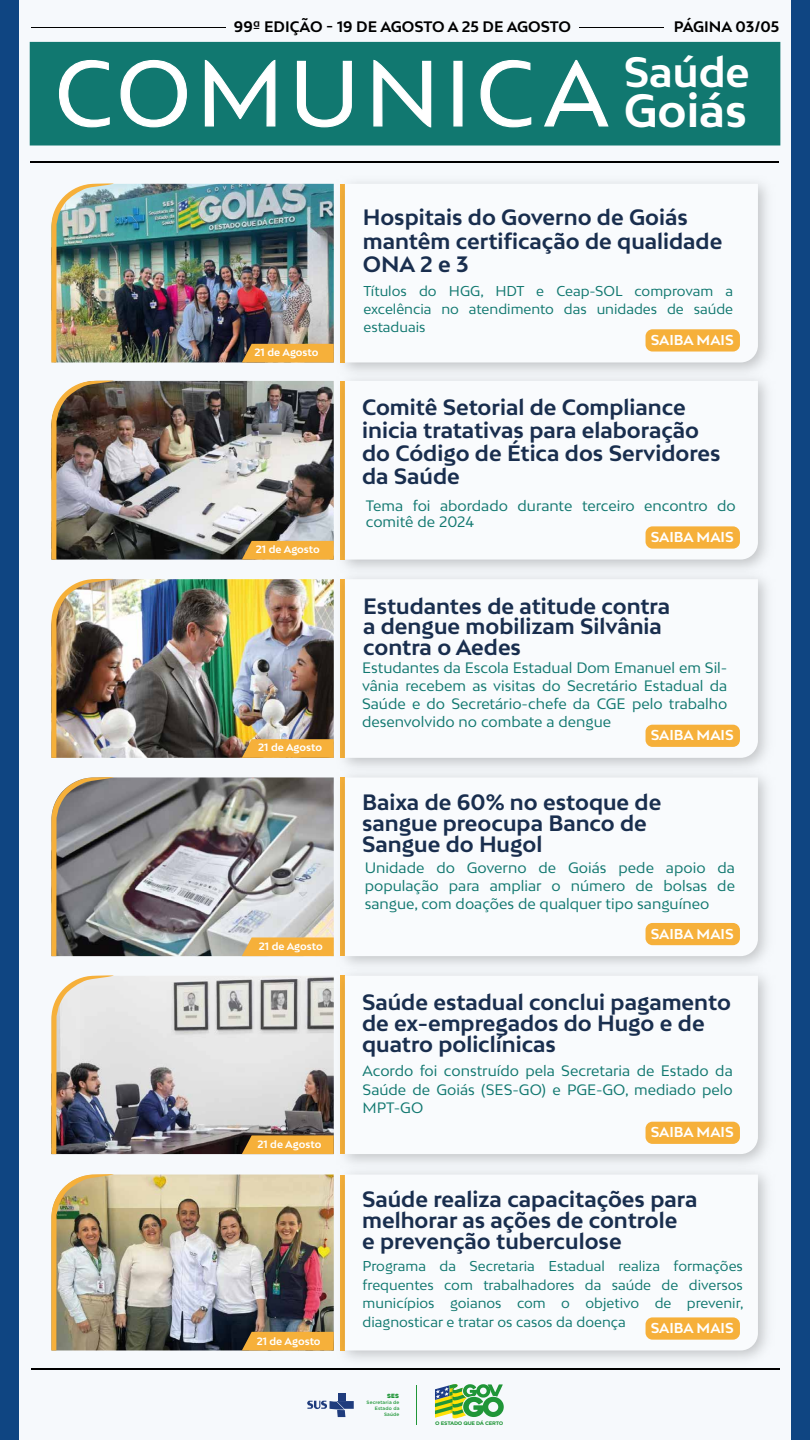
<style>
.page{position:relative;width:810px;height:1440px;background:#fff}
.page>*{position:absolute;margin:0;border:0;box-sizing:border-box;transform-origin:0 0}
.t1{font:700 44.1px "Bw Mitga";color:#fff}
.t2{font:700 40.12px "Bw Mitga";color:#fff}
.t3{font:700 21px/23.1px "Bw Mitga";color:#192e4e}
.t4{font:700 14.4px "Bw Mitga";color:#000}
.t5{font:14.25px/18.1px "Bw Mitga";color:#117870;text-align:justify}
.t6{font:700 13.58px "Bw Mitga";color:#fff}
.t7{font:13.5px/18.7px "Bw Mitga";color:#117870;text-align:justify}
.t8{font:700 10.05px "Bw Mitga";letter-spacing:-.005em;color:#fff}
.t9{font:5.78px "Heavitas";color:#209638}
.t10{font:700 5.1px "Gotham";letter-spacing:-.045em;color:#209638;scale:1.05 1}
.t11{font:500 4.72px/5.7px "Gotham";letter-spacing:.025em;color:#209638;text-align:right}
</style>
<div class="page">
<div style="left:7px;top:0;width:795px;height:1440px;background:#f6f9fc"></div>
<div style="left:0;top:0;width:19px;height:1440px;background:#0f4582"></div>
<div style="left:791px;top:0;width:19px;height:1440px;background:#0f4582"></div>
<div style="left:30px;top:42px;width:750px;height:104px;background:#117870;border:3px solid #117870"></div>
<hr style="left:31px;top:27px;width:195px;height:1px;background:#000">
<hr style="left:579px;top:27px;width:85px;height:1px;background:#000">
<hr style="left:30px;top:161px;width:749px;height:1px;background:#000">
<svg style="left:59px;top:59px;width:51px;height:69px"></svg>
<svg style="left:120px;top:59px;width:67px;height:69px"></svg>
<svg style="left:204px;top:59px;width:72px;height:68px"></svg>
<svg style="left:296px;top:60px;width:56px;height:68px"></svg>
<svg style="left:373px;top:59px;width:59px;height:69px"></svg>
<div style="left:453px;top:61px;width:10px;height:66px;background:#fff;border:1px solid #fff"></div>
<svg style="left:480px;top:59px;width:52px;height:69px"></svg>
<svg style="left:544px;top:59px;width:65px;height:68px"></svg>
<hr style="left:31px;top:1368px;width:749px;height:2px;background:#000">
<img style="left:331px;top:182px;width:436px;height:185px">
<svg style="left:345px;top:184px;width:413px;height:178px"></svg>
<img style="left:116px;top:184px;width:218px;height:178px">
<img style="left:51px;top:183px;width:65px;height:179px">
<div style="left:646px;top:329px;width:94px;height:23px;background:#f6b03a;border-radius:7px"></div>
<div style="left:242px;top:344px;width:92px;height:18px;background:#f6b03a"></div>
<img style="left:340px;top:367px;width:427px;height:199px">
<svg style="left:345px;top:381px;width:413px;height:179px"></svg>
<img style="left:116px;top:381px;width:218px;height:179px">
<img style="left:51px;top:380px;width:65px;height:180px">
<div style="left:646px;top:526px;width:94px;height:23px;background:#f6b03a;border-radius:7px"></div>
<svg style="left:242px;top:541px;width:92px;height:19px;background:#eaaa3d"></svg>
<img style="left:340px;top:566px;width:427px;height:198px">
<svg style="left:345px;top:579px;width:413px;height:179px"></svg>
<img style="left:116px;top:579px;width:218px;height:179px">
<img style="left:51px;top:578px;width:65px;height:180px">
<div style="left:646px;top:725px;width:94px;height:22px;background:#f6b03a;border-radius:7px"></div>
<svg style="left:242px;top:739px;width:92px;height:19px;background:#efad3d"></svg>
<img style="left:331px;top:764px;width:436px;height:198px">
<svg style="left:345px;top:777px;width:413px;height:179px"></svg>
<img style="left:116px;top:777px;width:218px;height:179px">
<svg style="left:51px;top:777px;width:65px;height:179px;background:#837d76"></svg>
<div style="left:646px;top:923px;width:94px;height:22px;background:#f6b03a;border-radius:7px"></div>
<svg style="left:242px;top:937px;width:92px;height:19px;background:#f2b245"></svg>
<img style="left:331px;top:962px;width:436px;height:199px">
<svg style="left:345px;top:976px;width:413px;height:178px"></svg>
<img style="left:116px;top:976px;width:218px;height:178px">
<img style="left:51px;top:975px;width:65px;height:179px">
<div style="left:646px;top:1122px;width:94px;height:22px;background:#f6b03a;border-radius:7px"></div>
<svg style="left:242px;top:1135px;width:92px;height:19px;background:#e5a437"></svg>
<img style="left:331px;top:1161px;width:436px;height:198px">
<svg style="left:345px;top:1175px;width:413px;height:175px"></svg>
<img style="left:116px;top:1175px;width:218px;height:175px">
<img style="left:51px;top:1174px;width:65px;height:176px">
<div style="left:646px;top:1317px;width:94px;height:23px;background:#f6b03a;border-radius:7px"></div>
<svg style="left:242px;top:1332px;width:92px;height:18px;background:#e9a738"></svg>
<div style="left:338px;top:1393px;width:8px;height:7px;background:#1f3c7d"></div>
<svg style="left:307px;top:1401px;width:47px;height:16px"></svg>
<hr style="left:416px;top:1385px;width:1px;height:40px;background:#209638">
<svg style="left:435px;top:1384px;width:69px;height:35px"></svg>
<p class="t4" style="left:234px;top:17px;width:339px">99ª EDIÇÃO - 19 DE AGOSTO A 25 DE AGOSTO</p>
<p class="t4" style="left:674px;top:17px;width:107px">PÁGINA 03/05</p>
<h2 class="t2" style="left:624px;top:45px;width:127px">Saúde</h2>
<h1 class="t1" style="left:624px;top:81px;width:125px">Goiás</h1>
<p class="t8" style="left:255px;top:345px;width:65px">21 de Agosto</p>
<p class="t8" style="left:256px;top:543px;width:65px">21 de Agosto</p>
<p class="t8" style="left:258px;top:741px;width:65px">21 de Agosto</p>
<p class="t8" style="left:259px;top:940px;width:65px">21 de Agosto</p>
<p class="t8" style="left:257px;top:1137px;width:65px">21 de Agosto</p>
<p class="t8" style="left:257px;top:1334px;width:65px">21 de Agosto</p>
<p class="t3" style="left:363px;top:205px;width:361px">Hospitais do Governo de Goiás mantêm certificação de qualidade<br>ONA 2 e 3</p>
<p class="t7" style="left:363px;top:282px;width:371px;line-height:18.1px">Títulos do HGG, HDT e Ceap-SOL comprovam a excelência no atendimento das unidades de saúde estaduais</p>
<p class="t6" style="left:651px;top:331px;width:85px">SAIBA MAIS</p>
<p class="t3" style="left:362px;top:395px;width:360px">Comitê Setorial de Compliance inicia tratativas para elaboração do Código de Ética dos Servidores da Saúde</p>
<p class="t5" style="left:366px;top:497px;width:371px;line-height:16.6px">Tema foi abordado durante terceiro encontro do comitê de 2024</p>
<p class="t6" style="left:651px;top:528px;width:85px">SAIBA MAIS</p>
<p class="t3" style="left:363px;top:595px;width:309px;line-height:20.4px">Estudantes de atitude contra a dengue mobilizam Silvânia contra o Aedes</p>
<p class="t5" style="left:362px;top:658px;width:367px">Estudantes da Escola Estadual Dom Emanuel em Sil&shy;vânia recebem as visitas do Secretário Estadual da Saúde e do Secretário-chefe da CGE pelo trabalho desenvolvido no combate a dengue</p>
<p class="t6" style="left:651px;top:726px;width:85px">SAIBA MAIS</p>
<p class="t3" style="left:362px;top:790px;width:301px;line-height:21.4px">Baixa de 60% no estoque de sangue preocupa Banco de<br>Sangue do Hugol</p>
<p class="t5" style="left:365px;top:859px;width:372px">Unidade do Governo de Goiás pede apoio da população para ampliar o número de bolsas de sangue, com doações de qualquer tipo sanguíneo</p>
<p class="t6" style="left:651px;top:925px;width:85px">SAIBA MAIS</p>
<p class="t3" style="left:362px;top:991px;width:370px;line-height:21.1px">Saúde estadual conclui pagamento de ex-empregados do Hugo e de quatro policlínicas</p>
<p class="t5" style="left:363px;top:1061px;width:372px;line-height:18.7px">Acordo foi construído pela Secretaria de Estado da Saúde de Goiás (SES-GO) e PGE-GO, mediado pelo MPT-GO</p>
<p class="t6" style="left:651px;top:1123px;width:85px">SAIBA MAIS</p>
<p class="t3" style="left:362px;top:1188px;width:337px;line-height:21.1px">Saúde realiza capacitações para melhorar as ações de controle<br>e prevenção tuberculose</p>
<p class="t7" style="left:363px;top:1256px;width:383px">Programa da Secretaria Estadual realiza formações frequentes com trabalhadores da saúde de diversos municípios goianos com o objetivo de prevenir, diagnosticar e tratar os casos da doença</p>
<p class="t6" style="left:651px;top:1319px;width:85px">SAIBA MAIS</p>
<p class="t9" style="left:387px;top:1393px;width:14px">SES</p>
<p class="t11" style="left:367px;top:1400px;width:34px">Secretaria de<br>Estado da<br>Saúde</p>
<p class="t10" style="left:435px;top:1420px;width:66px">O ESTADO QUE DÁ CERTO</p>
</div>
